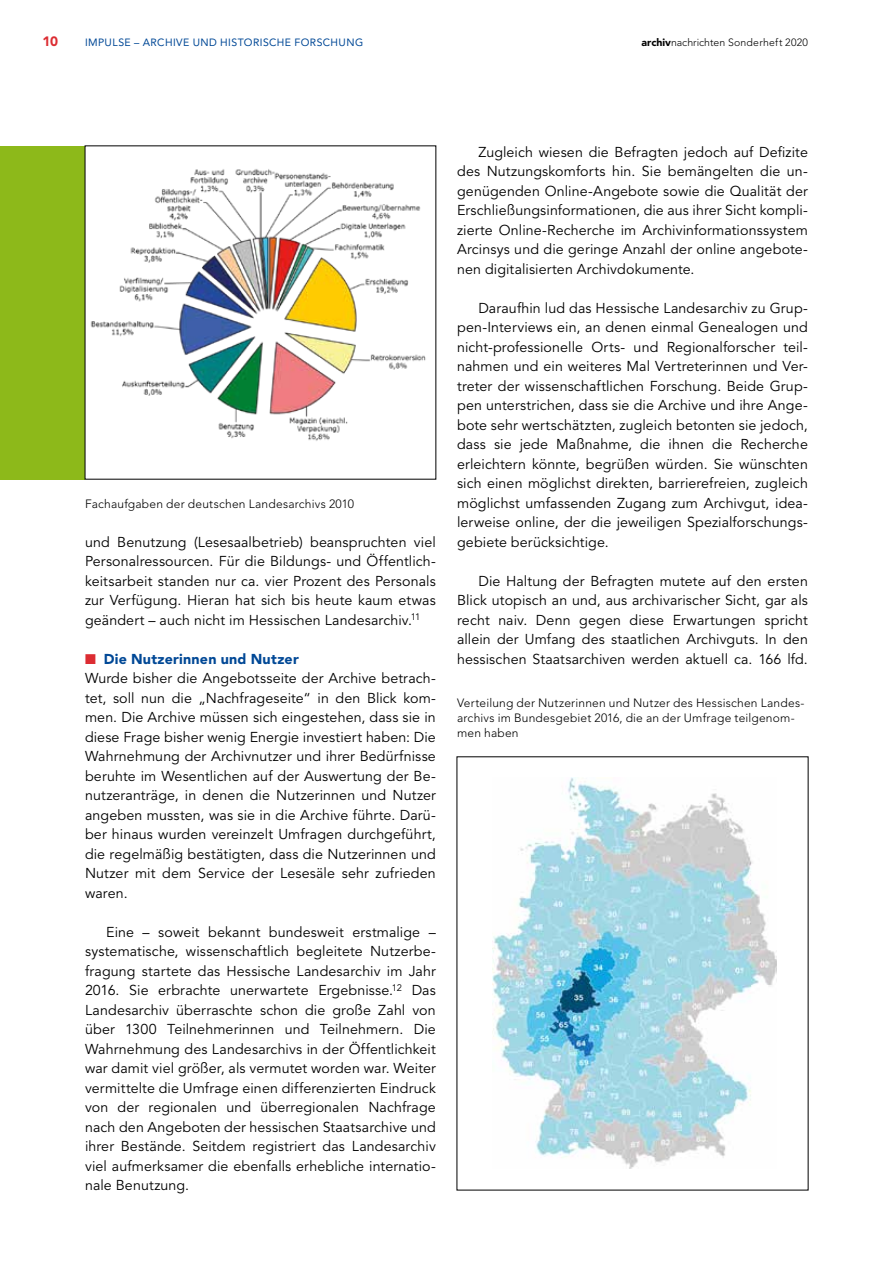
<style>
.page{position:relative;width:893px;height:1263px;background:#fff}
.page>*{position:absolute;margin:0;border:0;box-sizing:border-box;transform-origin:0 0}
.t1{font:14.25px/19.5px "Avenir";letter-spacing:.01em;color:#000;text-align:justify}
.t2{font:900 13.5px "Avenir";color:#dc2c32}
.t3{font:300 12px/15px "Avenir";letter-spacing:.02em;color:#000}
.t4{font:10.5px "Avenir";letter-spacing:.04em;color:#004896}
.t5{font:300 10.5px "Avenir";letter-spacing:.02em;color:#000}
.s1{font-weight:900}
.s2{color:#dc2c32}
.s3{font-weight:900;color:#004896}
</style>
<div class="page">
<svg style="left:457px;top:756px;width:351px;height:434px"></svg>
<div style="left:0;top:146px;width:85px;height:333px;background:#8db91a"></div>
<img style="left:90px;top:169px;width:336px;height:272px">
<p class="t2" style="left:43px;top:33px;width:17px">10</p>
<p class="t4" style="left:85px;top:36px;width:280px">IMPULSE – ARCHIVE UND HISTORISCHE FORSCHUNG</p>
<p class="t5" style="left:642px;top:36px;width:168px"><span class="s1">archiv</span>nachrichten Sonderheft 2020</p>
<p class="t3" style="left:85px;top:496px;width:270px">Fachaufgaben der deutschen Landesarchivs 2010</p>
<p class="t1" style="left:85px;top:532px;width:352px">und Benutzung (Lesesaalbetrieb) beanspruchten viel Personalressourcen. Für die Bildungs- und Öffentlich&shy;keitsarbeit standen nur ca. vier Prozent des Personals zur Verfügung. Hieran hat sich bis heute kaum etwas geändert – auch nicht im Hessischen Landesarchiv.<sup>11</sup></p>
<p class="t1" style="left:85px;top:649px;width:352px;text-align:left"><span class="s2">■</span> <span class="s3">Die Nutzerinnen und Nutzer<br></span>Wurde bisher die Angebotsseite der Archive betrach&shy;tet, soll nun die „Nachfrageseite“ in den Blick kom&shy;men. Die Archive müssen sich eingestehen, dass sie in diese Frage bisher wenig Energie investiert haben: Die Wahrnehmung der Archivnutzer und ihrer Bedürfnisse beruhte im Wesentlichen auf der Auswertung der Be&shy;nutzeranträge, in denen die Nutzerinnen und Nutzer angeben mussten, was sie in die Archive führte. Darü&shy;ber hinaus wurden vereinzelt Umfragen durchgeführt, die regelmäßig bestätigten, dass die Nutzerinnen und Nutzer mit dem Service der Lesesäle sehr zufrieden waren.</p>
<p class="t1" style="left:85px;top:922px;width:352px;text-indent:21px">Eine – soweit bekannt bundesweit erstmalige – systematische, wissenschaftlich begleitete Nutzerbe&shy;fragung startete das Hessische Landesarchiv im Jahr 2016. Sie erbrachte unerwartete Ergebnisse.<sup>12</sup> Das Landesarchiv überraschte schon die große Zahl von über 1300 Teilnehmerinnen und Teilnehmern. Die Wahrnehmung des Landesarchivs in der Öffentlichkeit war damit viel größer, als vermutet worden war. Weiter vermittelte die Umfrage einen differenzierten Eindruck von der regionalen und überregionalen Nachfrage nach den Angeboten der hessischen Staatsarchive und ihrer Bestände. Seitdem registriert das Landesarchiv viel aufmerksamer die ebenfalls erhebliche internatio&shy;nale Benutzung.</p>
<p class="t1" style="left:457px;top:142px;width:352px;text-indent:21px">Zugleich wiesen die Befragten jedoch auf Defizite des Nutzungskomforts hin. Sie bemängelten die un&shy;genügenden Online-Angebote sowie die Qualität der Erschließungsinformationen, die aus ihrer Sicht kompli&shy;zierte Online-Recherche im Archivinformationssystem Arcinsys und die geringe Anzahl der online angebote&shy;nen digitalisierten Archivdokumente.</p>
<p class="t1" style="left:457px;top:298px;width:352px;text-indent:21px">Daraufhin lud das Hessische Landesarchiv zu Grup&shy;pen-Interviews ein, an denen einmal Genealogen und nicht-professionelle Orts- und Regionalforscher teil&shy;nahmen und ein weiteres Mal Vertreterinnen und Ver&shy;treter der wissenschaftlichen Forschung. Beide Grup&shy;pen unterstrichen, dass sie die Archive und ihre Ange&shy;bote sehr wertschätzten, zugleich betonten sie jedoch, dass sie jede Maßnahme, die ihnen die Recherche erleichtern könnte, begrüßen würden. Sie wünschten sich einen möglichst direkten, barrierefreien, zugleich möglichst umfassenden Zugang zum Archivgut, idea&shy;lerweise online, der die jeweiligen Spezialforschungs&shy;gebiete berücksichtige.</p>
<p class="t1" style="left:457px;top:571px;width:352px;text-indent:21px">Die Haltung der Befragten mutete auf den ersten Blick utopisch an und, aus archivarischer Sicht, gar als recht naiv. Denn gegen diese Erwartungen spricht allein der Umfang des staatlichen Archivguts. In den hessischen Staatsarchiven werden aktuell ca. 166 lfd.</p>
<p class="t3" style="left:457px;top:695px;width:349px">Verteilung der Nutzerinnen und Nutzer des Hessischen Landes&shy;archivs im Bundesgebiet 2016, die an der Umfrage teilgenom&shy;men haben</p>
</div>
